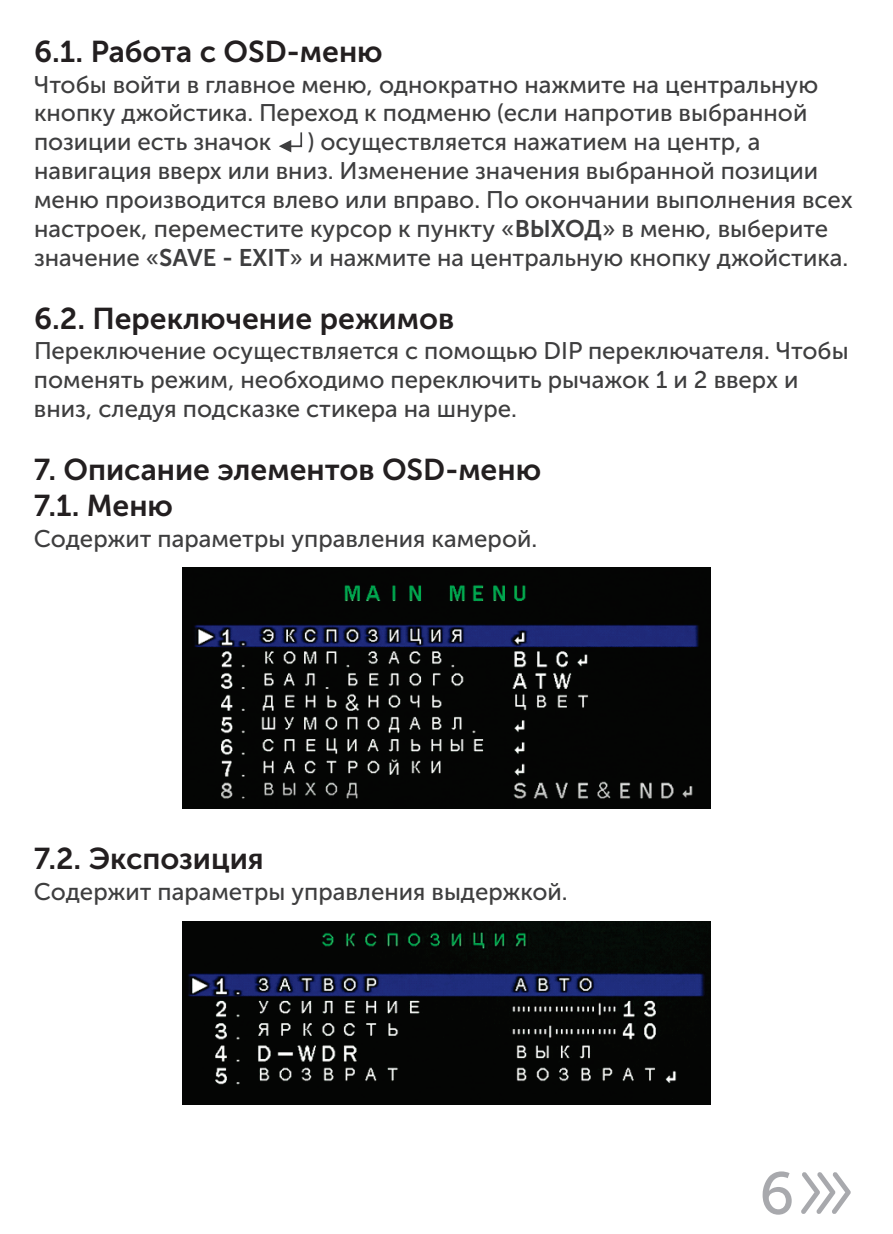
<style>
.page{position:relative;width:893px;height:1234px;background:#fff}
.page>*{position:absolute;margin:0;border:0;box-sizing:border-box;transform-origin:0 0}
.t1{font:59.1px "Museo Sans Cyrl 500";color:#a8a9ad}
.t2{font:30px/36px "Museo Sans Cyrl 700";color:#231f20}
.t3{font:24px/28.8px "Museo Sans Cyrl 500";color:#3e3e3f}
.s1{font-family:"Museo Sans Cyrl 700"}
</style>
<div class="page">
<svg style="left:279px;top:132px;width:24px;height:20px"></svg>
<img style="left:183px;top:567px;width:527px;height:241px">
<img style="left:183px;top:921px;width:527px;height:183px">
<svg style="left:801px;top:1172px;width:50px;height:41px"></svg>
<p class="t2" style="left:34px;top:37px;width:350px">6.1. Работа с OSD-меню</p>
<p class="t3" style="left:34px;top:72px;width:786px">Чтобы войти в главное меню, однократно нажмите на центральную кнопку джойстика. Переход к подменю (если напротив выбранной позиции есть значок</p>
<p class="t3" style="left:34px;top:130px;width:820px;text-indent:273px">) осуществляется нажатием на центр, а навигация вверх или вниз. Изменение значения выбранной позиции меню производится влево или вправо. По окончании выполнения всех настроек, переместите курсор к пункту «<span class="s1">ВЫХОД</span>» в меню, выберите значение «<span class="s1">SAVE - EXIT</span>» и нажмите на центральную кнопку джойстика.</p>
<p class="t2" style="left:34px;top:303px;width:422px">6.2. Переключение режимов</p>
<p class="t3" style="left:34px;top:339px;width:816px">Переключение осуществляется с помощью DIP переключателя. Чтобы поменять режим, необходимо переключить рычажок 1 и 2 вверх и вниз, следуя подсказке стикера на шнуре.</p>
<p class="t2" style="left:34px;top:454px;width:509px">7. Описание элементов OSD-меню<br>7.1. Меню</p>
<p class="t3" style="left:34px;top:526px;width:505px">Содержит параметры управления камерой.</p>
<p class="t2" style="left:34px;top:843px;width:231px">7.2. Экспозиция</p>
<p class="t3" style="left:34px;top:879px;width:535px">Содержит параметры управления выдержкой.</p>
<h1 class="t1" style="left:759px;top:1169px;width:37px">6</h1>
</div>
